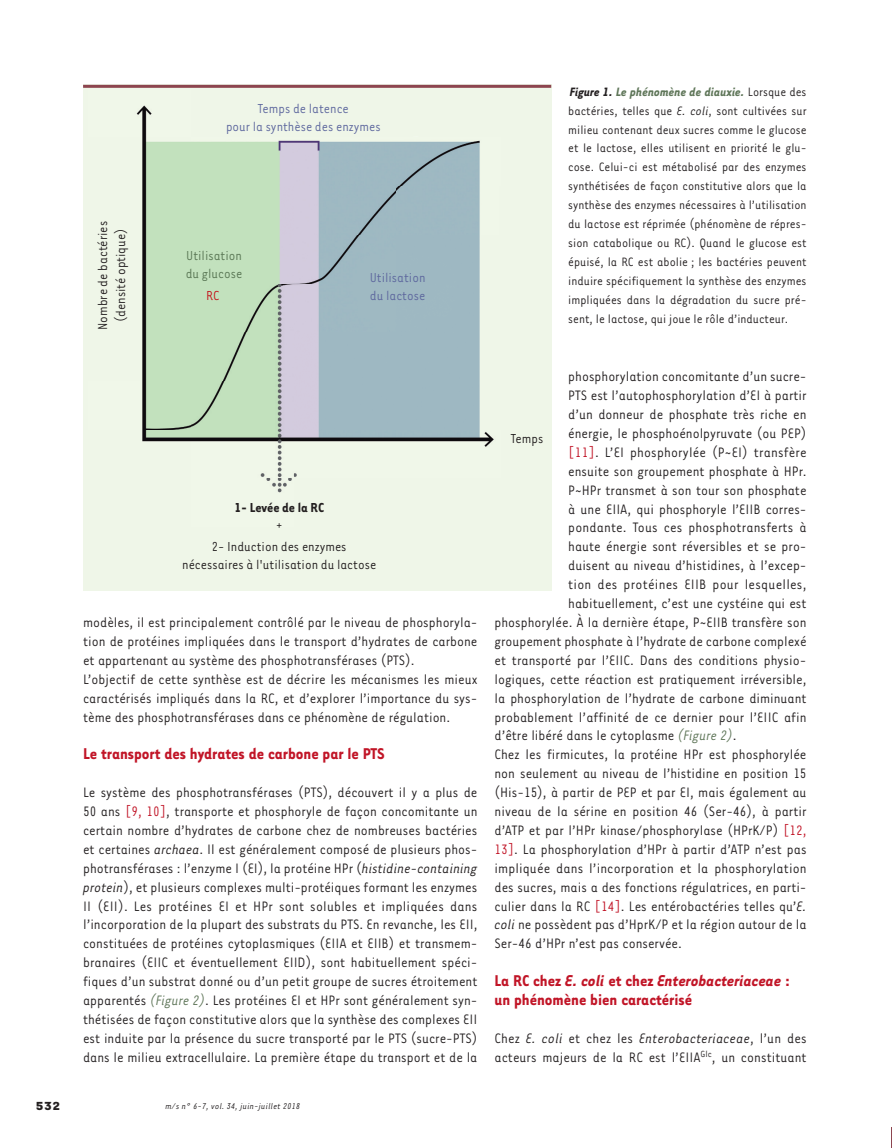
<style>
.page{position:relative;width:892px;height:1148px;background:#fff}
.page>*{position:absolute;margin:0;border:0;box-sizing:border-box;transform-origin:0 0}
.t1{font:700 18px/18.9px "Tarzana Narrow";color:#c11527}
.t2{font:15.75px/18.9px "Tarzana Narrow";color:#231f20}
.t3{font:15px/18px "Tarzana Narrow";color:#231f20;text-align:center}
.t4{font:15px/18px "Tarzana Narrow";color:#5e689e;text-align:center}
.t5{font:15px/18px "Tarzana Narrow";color:#5a7755}
.t6{font:700 15px "Tarzana Narrow";color:#231f20}
.t7{font:15px "Tarzana Narrow";color:#c4121a}
.t8{font:13.95px/18.9px "Tarzana Narrow";color:#231f20;text-align:justify}
.t9{font:700 13.5px "Tarzana Wide";color:#231f20}
.t10{font:italic 9.75px "Tarzana Narrow";letter-spacing:.025em;color:#231f20}
.s1{color:#c11527}
.s2{font-style:italic}
.s3{font-style:italic;color:#5f7659}
.s4{font-weight:700;font-style:italic}
.s5{font-weight:700;font-style:italic;color:#5f7659}
</style>
<div class="page">
<svg style="left:891px;top:1127px;width:1px;height:21px"></svg>
<div style="left:83px;top:85px;width:468px;height:506px;background:#eff6e8"></div>
<img style="left:136px;top:105px;width:358px;height:388px">
<hr style="left:83px;top:85px;width:468px;height:3px;background:#8d454f">
<p class="t3" style="left:95px;top:330px;width:110px;rotate:-90deg">Nombre de bactéries (densité optique)</p>
<p class="t4" style="left:226px;top:100px;width:156px">Temps de latence<br>pour la synthèse des enzymes</p>
<p class="t5" style="left:186px;top:248px;width:58px">Utilisation du glucose</p>
<p class="t7" style="left:206px;top:290px;width:15px">RC</p>
<p class="t4" style="left:369px;top:270px;width:57px;text-align:left">Utilisation du lactose</p>
<p class="t6" style="left:234px;top:502px;width:91px">1- Levée de la RC</p>
<p class="t3" style="left:212px;top:515px;width:136px;line-height:21.3px">+<br>2- Induction des enzymes</p>
<p class="t3" style="left:182px;top:556px;width:195px">nécessaires à l'utilisation du lactose</p>
<p class="t2" style="left:83px;top:614px;width:396px">modèles, il est principalement contrôlé par le niveau de phosphoryla&shy;tion de protéines impliquées dans le transport d’hydrates de carbone et appartenant au système des phosphotransférases (PTS).<br>L’objectif de cette synthèse est de décrire les mécanismes les mieux caractérisés impliqués dans la RC, et d’explorer l’importance du sys&shy;tème des phosphotransférases dans ce phénomène de régulation.</p>
<p class="t1" style="left:83px;top:746px;width:303px">Le transport des hydrates de carbone par le PTS</p>
<p class="t2" style="left:83px;top:784px;width:396px;text-align:justify">Le système des phosphotransférases (PTS), découvert il y a plus de 50 ans <span class="s1">[9, 10]</span>, transporte et phosphoryle de façon concomitante un certain nombre d’hydrates de carbone chez de nombreuses bactéries et certaines <span class="s2">archaea</span>. Il est généralement composé de plusieurs phos&shy;photransférases : l’enzyme I (EI), la protéine HPr (<span class="s2">histidine-containing protein</span>), et plusieurs complexes multi-protéiques formant les enzymes II (EII). Les protéines EI et HPr sont solubles et impliquées dans l’incorporation de la plupart des substrats du PTS. En revanche, les EII, constituées de protéines cytoplasmiques (EIIA et EIIB) et transmem&shy;branaires (EIIC et éventuellement EIID), sont habituellement spéci&shy;fiques d’un substrat donné ou d’un petit groupe de sucres étroitement apparentés <span class="s3">(Figure 2)</span>. Les protéines EI et HPr sont généralement syn&shy;thétisées de façon constitutive alors que la synthèse des complexes EII est induite par la présence du sucre transporté par le PTS (sucre-PTS) dans le milieu extracellulaire. La première étape du transport et de la</p>
<p class="t9" style="left:36px;top:1101px;width:26px">532</p>
<p class="t10" style="left:165px;top:1103px;width:136px">m/s n° 6-7, vol. 34, juin-juillet 2018</p>
<p class="t8" style="left:568px;top:83px;width:240px"><span class="s4">Figure 1.</span> <span class="s5">Le phénomène de diauxie.</span> Lorsque des bactéries, telles que <span class="s2">E. coli</span>, sont cultivées sur milieu contenant deux sucres comme le glucose et le lactose, elles utilisent en priorité le glu&shy;cose. Celui-ci est métabolisé par des enzymes synthétisées de façon constitutive alors que la synthèse des enzymes nécessaires à l’utilisation du lactose est réprimée (phénomène de répres&shy;sion catabolique ou RC). Quand le glucose est épuisé, la RC est abolie ; les bactéries peuvent induire spécifiquement la synthèse des enzymes impliquées dans la dégradation du sucre pré&shy;sent, le lactose, qui joue le rôle d’inducteur.</p>
<p class="t2" style="left:568px;top:368px;width:240px">phosphorylation concomitante d’un sucre-</p>
<p class="t2" style="left:568px;top:387px;width:240px">PTS est l’autophosphorylation d’EI à partir</p>
<p class="t2" style="left:568px;top:406px;width:240px">d’un donneur de phosphate très riche en</p>
<p class="t2" style="left:568px;top:425px;width:240px">énergie, le phosphoénolpyruvate (ou PEP)</p>
<p class="t2" style="left:568px;top:444px;width:240px"><span class="s1">[11]</span>. L’EI phosphorylée (P~EI) transfère</p>
<p class="t2" style="left:568px;top:463px;width:240px">ensuite son groupement phosphate à HPr.</p>
<p class="t2" style="left:568px;top:482px;width:240px">P~HPr transmet à son tour son phosphate</p>
<p class="t2" style="left:568px;top:501px;width:240px">à une EIIA, qui phosphoryle l’EIIB corres-</p>
<p class="t2" style="left:568px;top:519px;width:240px">pondante. Tous ces phosphotransferts à</p>
<p class="t2" style="left:568px;top:538px;width:240px">haute énergie sont réversibles et se pro-</p>
<p class="t2" style="left:568px;top:557px;width:240px">duisent au niveau d’histidines, à l’excep-</p>
<p class="t2" style="left:568px;top:576px;width:240px">tion des protéines EIIB pour lesquelles,</p>
<p class="t2" style="left:568px;top:595px;width:240px">habituellement, c’est une cystéine qui est</p>
<p class="t2" style="left:494px;top:614px;width:313px">phosphorylée. À la dernière étape, P~EIIB transfère son</p>
<p class="t2" style="left:494px;top:633px;width:313px">groupement phosphate à l’hydrate de carbone complexé</p>
<p class="t2" style="left:494px;top:652px;width:313px">et transporté par l’EIIC. Dans des conditions physio-</p>
<p class="t2" style="left:494px;top:671px;width:313px">logiques, cette réaction est pratiquement irréversible,</p>
<p class="t2" style="left:494px;top:690px;width:313px">la phosphorylation de l’hydrate de carbone diminuant</p>
<p class="t2" style="left:494px;top:708px;width:313px">probablement l’affinité de ce dernier pour l’EIIC afin</p>
<p class="t2" style="left:494px;top:727px;width:243px">d’être libéré dans le cytoplasme <span class="s3">(Figure 2)</span>.</p>
<p class="t2" style="left:494px;top:746px;width:313px">Chez les firmicutes, la protéine HPr est phosphorylée</p>
<p class="t2" style="left:494px;top:765px;width:313px">non seulement au niveau de l’histidine en position 15</p>
<p class="t2" style="left:494px;top:784px;width:313px">(His-15), à partir de PEP et par EI, mais également au</p>
<p class="t2" style="left:494px;top:803px;width:313px">niveau de la sérine en position 46 (Ser-46), à partir</p>
<p class="t2" style="left:494px;top:822px;width:313px">d’ATP et par l’HPr kinase/phosphorylase (HPrK/P) <span class="s1">[12,</span></p>
<p class="t2" style="left:494px;top:841px;width:313px"><span class="s1">13]</span>. La phosphorylation d’HPr à partir d’ATP n’est pas</p>
<p class="t2" style="left:494px;top:860px;width:313px">impliquée dans l’incorporation et la phosphorylation</p>
<p class="t2" style="left:494px;top:879px;width:313px">des sucres, mais a des fonctions régulatrices, en parti-</p>
<p class="t2" style="left:494px;top:897px;width:313px">culier dans la RC <span class="s1">[14]</span>. Les entérobactéries telles qu’<span class="s2">E.</span></p>
<p class="t2" style="left:494px;top:916px;width:313px"><span class="s2">coli</span> ne possèdent pas d’HprK/P et la région autour de la</p>
<p class="t2" style="left:494px;top:935px;width:189px">Ser-46 d’HPr n’est pas conservée.</p>
<p class="t1" style="left:494px;top:973px;width:297px">La RC chez <span class="s2">E. coli</span> et chez <span class="s2">Enterobacteriaceae</span> : un phénomène bien caractérisé</p>
<p class="t2" style="left:494px;top:1030px;width:313px">Chez <span class="s2">E. coli</span> et chez les <span class="s2">Enterobacteriaceae</span>, l’un des acteurs majeurs de la RC est l’EIIA<sup>Glc</sup>, un constituant</p>
<p class="t3" style="left:510px;top:431px;width:34px">Temps</p>
</div>
